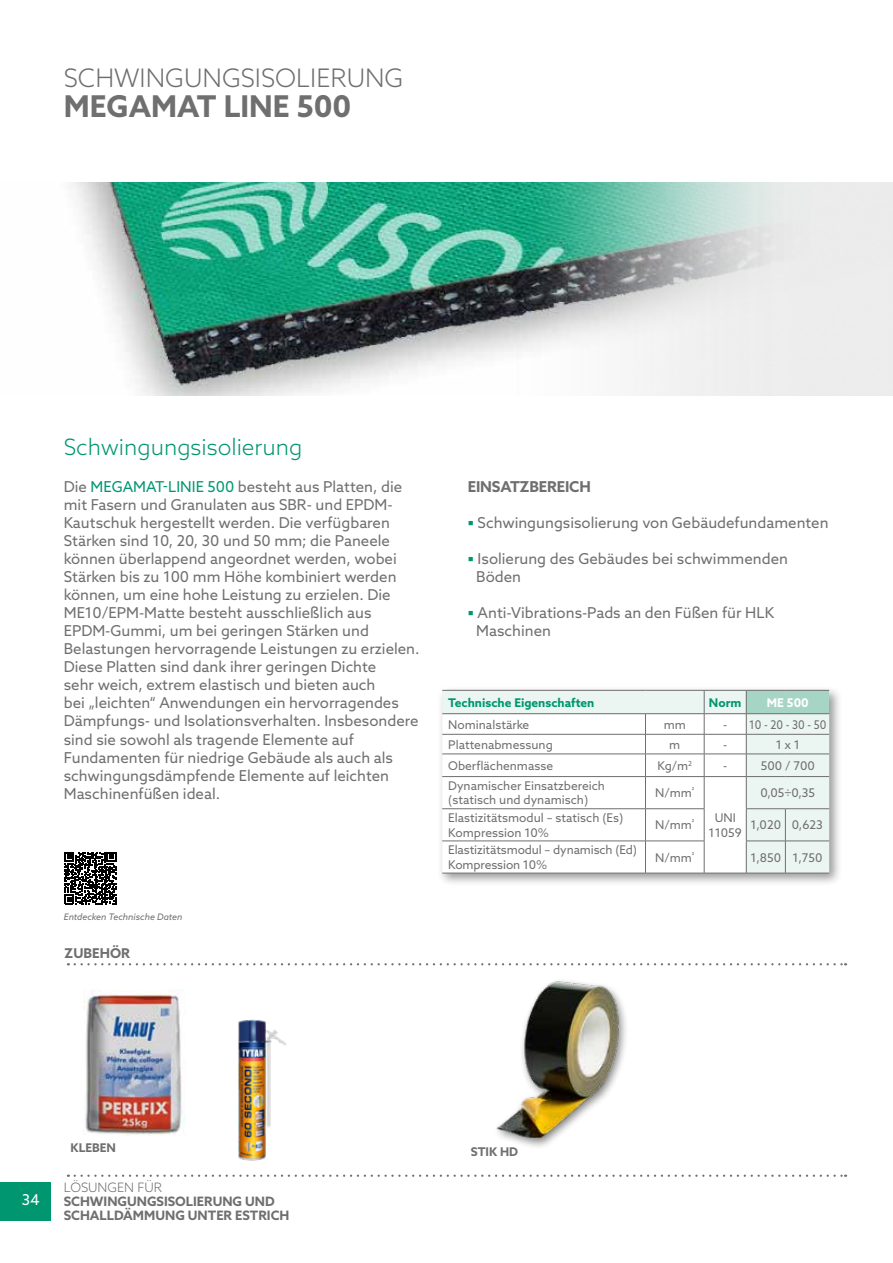
<style>
.page{position:relative;width:893px;height:1263px;background:#fff}
.page>*{position:absolute;margin:0;border:0;box-sizing:border-box;transform-origin:0 0}
.t1{font:700 30px "Azo Sans";color:#706f6f}
.t2{font:300 25.5px "Azo Sans";color:#706f6f}
.t3{font:300 22.5px "Azo Sans";color:#009770}
.t4{font:15px/18px "Azo Sans";color:#706f6f}
.t5{font:700 15px "Azo Sans";letter-spacing:-.01em;color:#706f6f}
.t6{font:15px "Azo Sans";color:#fff}
.t7{font:700 13.5px "Azo Sans";color:#706f6f}
.t8{font:700 12.9px/14.1px "Azo Sans";color:#706f6f}
.t9{font:300 12.9px "Azo Sans";color:#706f6f}
.t10{font:12px/14.4px "Azo Sans";color:#706f6f}
.t11{font:700 12px "Azo Sans";color:#009770}
.t12{font:700 12px "Azo Sans";color:#706f6f}
.t13{font:700 12px "Azo Sans";color:#fff}
.t14{font:italic 9px "Azo Sans";color:#706f6f}
.s1{color:#009770}
.s2{font-family:"Lato";font-weight:600;color:#009770}
</style>
<div class="page">
<div style="left:0;top:1182px;width:51px;height:38px;background:#009770"></div>
<img style="left:73px;top:183px;width:186px;height:212px">
<img style="left:259px;top:183px;width:634px;height:212px">
<div style="left:437px;top:685px;width:406px;height:202px;background:#000;opacity:.4"></div>
<div style="left:442px;top:691px;width:387px;height:182px;background:#ebf5f2"></div>
<div style="left:746px;top:690px;width:83px;height:24px;background:#a6d5c6"></div>
<svg style="left:442px;top:714px;width:304px;height:159px"></svg>
<hr style="left:442px;top:690px;width:203px;height:1px;background:#706f6f">
<hr style="left:645px;top:690px;width:59px;height:1px;background:#706f6f">
<hr style="left:704px;top:690px;width:42px;height:1px;background:#706f6f">
<hr style="left:746px;top:690px;width:39px;height:1px;background:#706f6f">
<hr style="left:785px;top:690px;width:44px;height:1px;background:#706f6f">
<hr style="left:442px;top:713px;width:203px;height:1px;background:#706f6f">
<hr style="left:645px;top:713px;width:59px;height:1px;background:#706f6f">
<hr style="left:704px;top:713px;width:42px;height:1px;background:#706f6f">
<hr style="left:746px;top:713px;width:39px;height:1px;background:#706f6f">
<hr style="left:785px;top:713px;width:44px;height:1px;background:#706f6f">
<hr style="left:442px;top:734px;width:203px;height:1px;background:#706f6f">
<hr style="left:645px;top:734px;width:59px;height:1px;background:#706f6f">
<hr style="left:704px;top:734px;width:42px;height:1px;background:#706f6f">
<hr style="left:746px;top:734px;width:39px;height:1px;background:#706f6f">
<hr style="left:785px;top:734px;width:44px;height:1px;background:#706f6f">
<hr style="left:442px;top:754px;width:203px;height:1px;background:#706f6f">
<hr style="left:645px;top:754px;width:59px;height:1px;background:#706f6f">
<svg style="left:645px;top:714px;width:1px;height:62px"></svg>
<hr style="left:704px;top:754px;width:42px;height:1px;background:#706f6f">
<svg style="left:704px;top:690px;width:1px;height:86px"></svg>
<hr style="left:746px;top:754px;width:39px;height:1px;background:#706f6f">
<svg style="left:746px;top:690px;width:1px;height:86px"></svg>
<hr style="left:785px;top:754px;width:44px;height:1px;background:#706f6f">
<hr style="left:442px;top:776px;width:203px;height:1px;background:#706f6f">
<hr style="left:645px;top:776px;width:59px;height:1px;background:#706f6f">
<hr style="left:645px;top:777px;width:1px;height:31px;background:#706f6f">
<hr style="left:704px;top:776px;width:42px;height:1px;background:#706f6f">
<hr style="left:704px;top:777px;width:1px;height:31px;background:#706f6f">
<hr style="left:704px;top:873px;width:42px;height:1px;background:#706f6f">
<hr style="left:746px;top:776px;width:39px;height:1px;background:#706f6f">
<hr style="left:746px;top:777px;width:1px;height:31px;background:#706f6f">
<hr style="left:785px;top:776px;width:44px;height:1px;background:#706f6f">
<hr style="left:442px;top:808px;width:203px;height:1px;background:#706f6f">
<hr style="left:645px;top:808px;width:59px;height:1px;background:#706f6f">
<hr style="left:645px;top:809px;width:1px;height:32px;background:#706f6f">
<hr style="left:704px;top:809px;width:1px;height:32px;background:#706f6f">
<hr style="left:746px;top:808px;width:39px;height:1px;background:#706f6f">
<hr style="left:746px;top:809px;width:1px;height:32px;background:#706f6f">
<hr style="left:785px;top:808px;width:44px;height:1px;background:#706f6f">
<hr style="left:785px;top:809px;width:1px;height:32px;background:#706f6f">
<hr style="left:442px;top:841px;width:203px;height:1px;background:#706f6f">
<hr style="left:645px;top:841px;width:59px;height:1px;background:#706f6f">
<hr style="left:645px;top:841px;width:1px;height:32px;background:#706f6f">
<hr style="left:704px;top:841px;width:1px;height:32px;background:#706f6f">
<hr style="left:442px;top:873px;width:203px;height:1px;background:#706f6f">
<hr style="left:645px;top:873px;width:59px;height:1px;background:#706f6f">
<hr style="left:746px;top:841px;width:39px;height:1px;background:#706f6f">
<hr style="left:746px;top:841px;width:1px;height:32px;background:#706f6f">
<hr style="left:785px;top:841px;width:44px;height:1px;background:#706f6f">
<hr style="left:785px;top:841px;width:1px;height:32px;background:#706f6f">
<hr style="left:746px;top:873px;width:39px;height:1px;background:#706f6f">
<hr style="left:785px;top:873px;width:44px;height:1px;background:#706f6f">
<svg style="left:75px;top:963px;width:771px;height:2px"></svg>
<svg style="left:75px;top:1174px;width:771px;height:3px"></svg>
<img style="left:83px;top:989px;width:102px;height:146px">
<img style="left:238px;top:1019px;width:48px;height:142px">
<div style="left:493px;top:977px;width:136px;height:172px;background:#000;opacity:.5"></div>
<img style="left:493px;top:979px;width:136px;height:159px">
<svg style="left:64px;top:852px;width:53px;height:52px"></svg>
<h2 class="t2" style="left:64px;top:61px;width:341px">SCHWINGUNGSISOLIERUNG</h2>
<h1 class="t1" style="left:64px;top:86px;width:289px">MEGAMAT LINE 500</h1>
<h3 class="t3" style="left:64px;top:433px;width:240px">Schwingungsisolierung</h3>
<p class="t4" style="left:64px;top:478px;width:357px">Die <span class="s1">MEGAMAT-LINIE 500</span> besteht aus Platten, die mit Fasern und Granulaten aus SBR- und EPDM-Kautschuk hergestellt werden. Die verfügbaren Stärken sind 10, 20, 30 und 50 mm; die Paneele können überlappend angeordnet werden, wobei Stärken bis zu 100 mm Höhe kombiniert werden können, um eine hohe Leistung zu erzielen. Die ME10/EPM-Matte besteht ausschließlich aus EPDM-Gummi, um bei geringen Stärken und Belastungen hervorragende Leistungen zu erzielen.<br>Diese Platten sind dank ihrer geringen Dichte<br>sehr weich, extrem elastisch und bieten auch<br>bei „leichten“ Anwendungen ein hervorragendes Dämpfungs- und Isolationsverhalten. Insbesondere sind sie sowohl als tragende Elemente auf Fundamenten für niedrige Gebäude als auch als schwingungsdämpfende Elemente auf leichten Maschinenfüßen ideal.</p>
<p class="t5" style="left:468px;top:477px;width:125px">EINSATZBEREICH</p>
<p class="t4" style="left:468px;top:514px;width:362px"><span class="s2">▪</span> Schwingungsisolierung von Gebäudefundamenten</p>
<p class="t4" style="left:476px;top:550px;width:313px;text-indent:-9px"><span class="s2">▪</span> Isolierung des Gebäudes bei schwimmenden<br>Böden</p>
<p class="t4" style="left:476px;top:604px;width:299px;text-indent:-9px"><span class="s2">▪</span> Anti-Vibrations-Pads an den Füßen für HLK<br>Maschinen</p>
<p class="t11" style="left:448px;top:694px;width:148px">Technische Eigenschaften</p>
<p class="t11" style="left:709px;top:694px;width:34px">Norm</p>
<p class="t13" style="left:767px;top:694px;width:43px">ME 500</p>
<p class="t10" style="left:448px;top:717px;width:83px">Nominalstärke</p>
<p class="t10" style="left:664px;top:717px;width:24px">mm</p>
<p class="t10" style="left:723px;top:717px;width:105px">- 10 - 20 - 30 - 50</p>
<p class="t10" style="left:448px;top:737px;width:106px">Plattenabmessung</p>
<p class="t10" style="left:669px;top:737px;width:13px">m</p>
<p class="t10" style="left:723px;top:737px;width:6px">-</p>
<p class="t10" style="left:776px;top:737px;width:26px">1 x 1</p>
<p class="t10" style="left:448px;top:758px;width:106px">Oberflächenmasse</p>
<p class="t10" style="left:657px;top:758px;width:36px">Kg/m<sup>2</sup></p>
<p class="t10" style="left:723px;top:758px;width:6px">-</p>
<p class="t10" style="left:761px;top:758px;width:56px">500 / 700</p>
<p class="t10" style="left:448px;top:778px;width:158px">Dynamischer Einsatzbereich (statisch und dynamisch)</p>
<p class="t10" style="left:655px;top:786px;width:41px">N/mm<sup>²</sup></p>
<p class="t10" style="left:709px;top:811px;width:35px;text-align:center">UNI<br>11059</p>
<p class="t10" style="left:760px;top:786px;width:56px">0,05÷0,35</p>
<p class="t10" style="left:448px;top:811px;width:177px">Elastizitätsmodul – statisch (Es)<br>Kompression 10%</p>
<p class="t10" style="left:655px;top:818px;width:41px">N/mm<sup>²</sup></p>
<p class="t10" style="left:750px;top:818px;width:74px">1,020 0,623</p>
<p class="t10" style="left:448px;top:843px;width:190px">Elastizitätsmodul – dynamisch (Ed)<br>Kompression 10%</p>
<p class="t10" style="left:655px;top:850px;width:41px">N/mm<sup>²</sup></p>
<p class="t10" style="left:750px;top:850px;width:73px">1,850 1,750</p>
<p class="t14" style="left:64px;top:910px;width:120px">Entdecken Technische Daten</p>
<p class="t7" style="left:65px;top:944px;width:67px">ZUBEHÖR</p>
<p class="t6" style="left:22px;top:1190px;width:19px">34</p>
<p class="t12" style="left:71px;top:1139px;width:47px">KLEBEN</p>
<p class="t9" style="left:64px;top:1179px;width:100px">LÖSUNGEN FÜR</p>
<p class="t8" style="left:64px;top:1194px;width:227px">SCHWINGUNGSISOLIERUNG UND<br>SCHALLDÄMMUNG UNTER ESTRICH</p>
<p class="t12" style="left:471px;top:1143px;width:49px">STIK HD</p>
</div>
